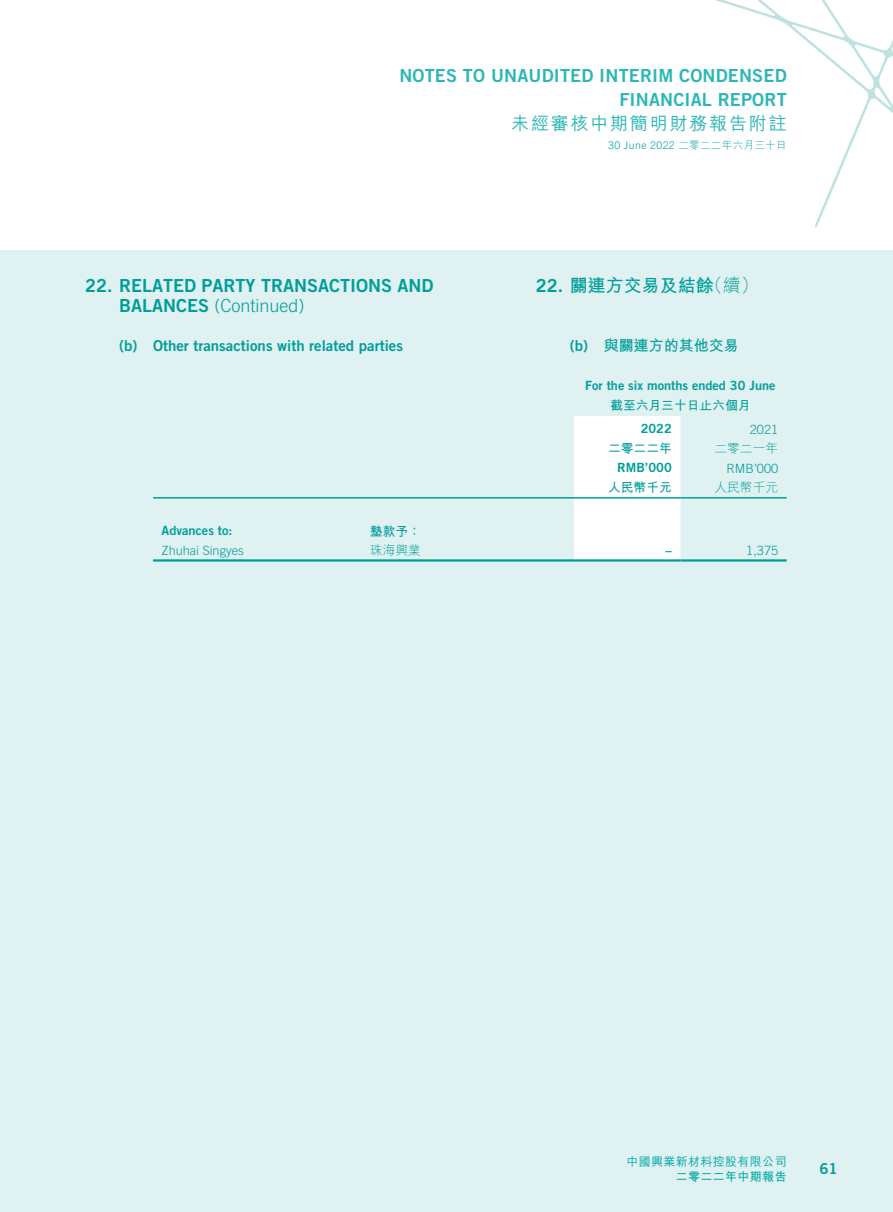
<style>
.page{position:relative;width:893px;height:1212px;background:#fff}
.page>*{position:absolute;margin:0;border:0;box-sizing:border-box;transform-origin:0 0}
.t1{font:18px/24px "Trade Gothic LT Std Bd 2";letter-spacing:.01em;color:#2cb7b5;text-align:right}
.t2{font:18px "Trade Gothic LT Std Bd 2";color:#009e99}
.t3{font:300 18px "Trade Gothic LT Std";color:#009e99}
.t4{font:500 18px "M Hei HK";letter-spacing:.1em;color:#2cb7b5}
.t5{font:700 18px "M Hei HK";color:#009e99}
.t6{font:15px "Trade Gothic LT Std Bd 2";color:#009e99}
.t7{font:700 15px "M Hei HK";color:#009e99}
.t8{font:12.75px "Trade Gothic LT Std Bd 2";color:#009e99}
.t9{font:300 12.75px "Trade Gothic LT Std";color:#009e99}
.t10{font:700 12.75px "M Hei HK";color:#009e99}
.t11{font:300 12.75px "M Hei HK";color:#009e99}
.t12{font:500 12px "M Hei HK";letter-spacing:.03em;color:#00a9a6}
.t13{font:700 12px "M Hei HK";letter-spacing:.03em;color:#00a9a6}
.t14{font:300 10.5px "Trade Gothic LT Std";letter-spacing:.035em;color:#009e99}
.s1{font-family:"M Hei HK"}
.s2{font-family:"Trade Gothic LT Std Bd 2";font-weight:400}
.s3{font-weight:300}
</style>
<div class="page">
<svg style="left:715px;top:0;width:178px;height:228px"></svg>
<div style="left:0;top:251px;width:893px;height:961px;background:#e0f1f1"></div>
<div style="left:574px;top:416px;width:106px;height:143px;background:#fff"></div>
<hr style="left:153px;top:497px;width:217px;height:2px;background:#009e99">
<hr style="left:370px;top:497px;width:204px;height:2px;background:#009e99">
<hr style="left:574px;top:497px;width:106px;height:2px;background:#009e99">
<hr style="left:680px;top:497px;width:107px;height:2px;background:#009e99">
<hr style="left:153px;top:559px;width:217px;height:3px;background:#009e99">
<hr style="left:370px;top:559px;width:204px;height:3px;background:#009e99">
<hr style="left:574px;top:559px;width:106px;height:3px;background:#009e99">
<hr style="left:680px;top:559px;width:107px;height:3px;background:#009e99">
<h1 class="t1" style="left:399px;top:63px;width:389px">NOTES TO UNAUDITED INTERIM CONDENSED<br>FINANCIAL REPORT</h1>
<h1 class="t4" style="left:511px;top:110px;width:277px">未經審核中期簡明財務報告附註</h1>
<p class="t14" style="left:608px;top:139px;width:180px">30 June 2022 <span class="s1">二零二二年六月三十日</span></p>
<h1 class="t2" style="left:85px;top:275px;width:350px">22. RELATED PARTY TRANSACTIONS AND</h1>
<h1 class="t3" style="left:119px;top:295px;width:187px"><span class="s2">BALANCES</span> (Continued)</h1>
<p class="t6" style="left:119px;top:337px;width:285px">(b) Other transactions with related parties</p>
<h1 class="t5" style="left:536px;top:273px;width:225px"><span class="s2">22.</span> 關連方交易及結餘<span class="s3">（續）</span></h1>
<p class="t7" style="left:570px;top:335px;width:171px"><span class="s2">(b)</span> 與關連方的其他交易</p>
<p class="t8" style="left:585px;top:378px;width:192px">For the six months ended 30 June</p>
<p class="t10" style="left:610px;top:396px;width:142px">截至六月三十日止六個月</p>
<p class="t8" style="left:641px;top:421px;width:33px">2022</p>
<p class="t9" style="left:750px;top:422px;width:30px">2021</p>
<p class="t10" style="left:608px;top:439px;width:65px">二零二二年</p>
<p class="t11" style="left:714px;top:442px;width:65px">二零二一年</p>
<p class="t8" style="left:617px;top:460px;width:56px">RMB’000</p>
<p class="t9" style="left:726px;top:461px;width:53px">RMB’000</p>
<p class="t10" style="left:608px;top:478px;width:65px">人民幣千元</p>
<p class="t11" style="left:714px;top:481px;width:65px">人民幣千元</p>
<p class="t8" style="left:162px;top:523px;width:72px">Advances to:</p>
<p class="t10" style="left:370px;top:522px;width:52px">墊款予：</p>
<p class="t9" style="left:162px;top:543px;width:84px">Zhuhai Singyes</p>
<p class="t11" style="left:370px;top:544px;width:52px">珠海興業</p>
<p class="t8" style="left:665px;top:542px;width:8px">–</p>
<p class="t9" style="left:746px;top:543px;width:33px">1,375</p>
<p class="t12" style="left:626px;top:1153px;width:162px">中國興業新材料控股有限公司</p>
<p class="t13" style="left:676px;top:1168px;width:112px">二零二二年中期報告</p>
<p class="t6" style="left:819px;top:1160px;width:20px">61</p>
</div>
